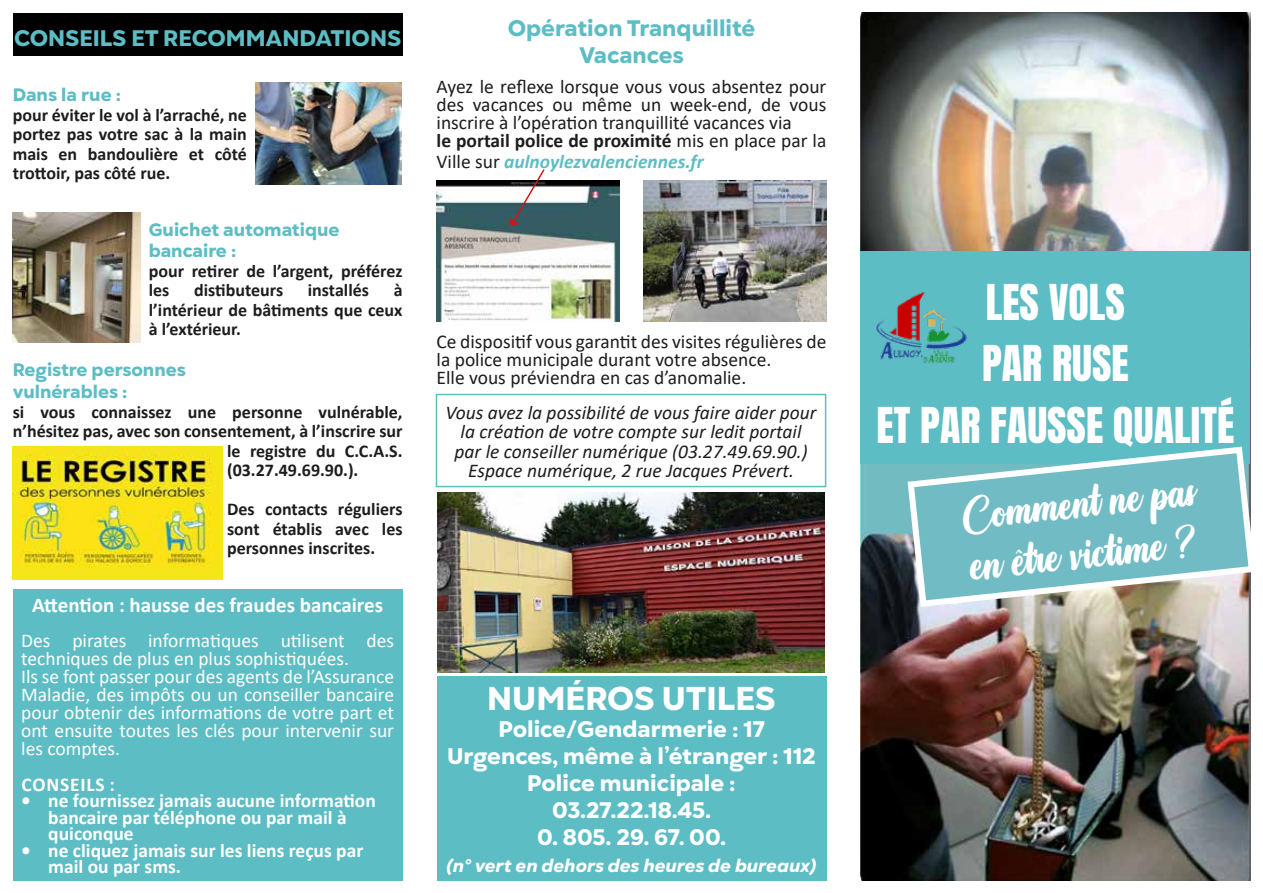
<style>
.page{position:relative;width:1263px;height:893px;background:#fff}
.page>*{position:absolute;margin:0;border:0;box-sizing:border-box;transform-origin:0 0}
.t1{font:43.5px/51px "Athletic Outfit";color:#fff}
.t2{font:42px/61.5px "Anton";color:#fff;text-align:center}
.t3{font:800 33px "Gogh";color:#fff}
.t4{font:800 22.5px/27px "Gogh";color:#fff;text-align:center}
.t5{font:800 22.5px/27px "Gogh";color:#5dbdc4;text-align:center}
.t6{font:700 21px "Calibri";color:#fff}
.t7{font:19.5px/18px "Calibri";color:#1d1d1b}
.t8{font:19.5px/18px "Calibri";color:#fff}
.t9{font:italic 19.5px/19.5px "Calibri";color:#1d1d1b;text-align:center}
.t10{font:700 19.5px/16.5px "Calibri";color:#fff}
.t11{font:italic 700 19.5px "Calibri";color:#5dbdc4}
.t12{font:700 19.5px "Calibri";letter-spacing:.04em;color:#fff}
.t13{font:700 18px/19.5px "Calibri";color:#1d1d1b;text-align:justify}
.t14{font:800 18px/21.6px "Gogh";color:#5dbdc4}
.t15{font:italic 800 18px "Gogh";color:#fff}
.s1{font-weight:700}
.s2{font-weight:400;font-style:normal;color:#1d1d1b}
</style>
<div class="page">
<img style="left:860px;top:13px;width:390px;height:867px">
<div style="left:437px;top:676px;width:389px;height:204px;background:#5dbdc4"></div>
<div style="left:860px;top:251px;width:390px;height:212px;background:#5dbdc4"></div>
<svg style="left:904px;top:443px;width:347px;height:167px"></svg>
<img style="left:255px;top:82px;width:147px;height:103px">
<div style="left:13px;top:13px;width:390px;height:43px;background:#000"></div>
<div style="left:436px;top:394px;width:390px;height:93px;border:2px solid #5dbdc4"></div>
<div style="left:13px;top:589px;width:390px;height:292px;background:#5dbdc4"></div>
<img style="left:437px;top:181px;width:182px;height:140px">
<img style="left:643px;top:181px;width:183px;height:140px">
<svg style="left:509px;top:169px;width:37px;height:57px"></svg>
<img style="left:437px;top:493px;width:388px;height:180px">
<img style="left:13px;top:213px;width:127px;height:129px">
<img style="left:876px;top:292px;width:91px;height:72px">
<img style="left:13px;top:446px;width:210px;height:134px">
<p class="t5" style="left:14px;top:25px;width:389px">CONSEILS ET RECOMMANDATIONS</p>
<p class="t14" style="left:13px;top:84px;width:110px">Dans la rue :</p>
<p class="t13" style="left:13px;top:105px;width:236px">pour éviter le vol à l’arraché, ne portez pas votre sac à la main mais en bandoulière et côté trottoir, pas côté rue.</p>
<p class="t14" style="left:149px;top:219px;width:192px">Guichet automatique bancaire :</p>
<p class="t13" style="left:149px;top:261px;width:255px">pour retirer de l’argent, préférez les</p>
<p class="t13" style="left:149px;top:280px;width:255px;text-indent:245px">à l’intérieur de bâtiments que ceux à l’extérieur.</p>
<p class="t14" style="left:13px;top:360px;width:174px">Registre personnes vulnérables :</p>
<p class="t13" style="left:13px;top:402px;width:391px">si vous connaissez une personne vulnérable,</p>
<p class="t13" style="left:13px;top:421px;width:391px">n’hésitez pas, avec son consentement, à l’inscrire sur</p>
<p class="t13" style="left:227px;top:440px;width:177px">le registre du C.C.A.S.</p>
<p class="t13" style="left:227px;top:460px;width:133px">(03.27.49.69.90.).</p>
<p class="t13" style="left:227px;top:499px;width:177px">Des contacts réguliers sont établis avec les personnes inscrites.</p>
<p class="t13" style="left:194px;top:280px;width:91px">distibuteurs</p>
<p class="t13" style="left:308px;top:280px;width:63px">installés</p>
<p class="t6" style="left:32px;top:591px;width:352px">Attention : hausse des fraudes bancaires</p>
<p class="t8" style="left:21px;top:631px;width:374px">Des pirates informatiques utilisent des techniques de plus en plus sophistiquées.<br>Ils se font passer pour des agents de l’Assurance Maladie, des impôts ou un conseiller bancaire pour obtenir des informations de votre part et ont ensuite toutes les clés pour intervenir sur les comptes.</p>
<p class="t12" style="left:22px;top:771px;width:95px">CONSEILS :</p>
<p class="t10" style="left:48px;top:792px;width:329px;text-indent:-27px">• ne fournissez jamais aucune information bancaire par téléphone ou par mail à quiconque</p>
<p class="t10" style="left:48px;top:842px;width:316px;text-indent:-27px">• ne cliquez jamais sur les liens reçus par mail ou par sms.</p>
<p class="t5" style="left:508px;top:15px;width:249px">Opération Tranquillité<br>Vacances</p>
<p class="t7" style="left:437px;top:77px;width:391px">Ayez le reflexe lorsque vous vous absentez pour des vacances ou même un week-end, de vous inscrire à l’opération tranquillité vacances via<br><span class="s1">le portail police de proximité</span> mis en place par la</p>
<p class="t11" style="left:437px;top:148px;width:269px"><span class="s2">Ville sur</span> aulnoylezvalenciennes.fr</p>
<p class="t7" style="left:437px;top:332px;width:391px">Ce dispositif vous garantit des visites régulières de la police municipale durant votre absence.<br>Elle vous préviendra en cas d’anomalie.</p>
<p class="t9" style="left:446px;top:402px;width:372px">Vous avez la possibilité de vous faire aider pour la création de votre compte sur ledit portail par le conseiller numérique (03.27.49.69.90.)<br>Espace numérique, 2 rue Jacques Prévert.</p>
<h3 class="t3" style="left:487px;top:677px;width:290px">NUMÉROS UTILES</h3>
<p class="t4" style="left:447px;top:716px;width:370px">Police/Gendarmerie : 17<br>Urgences, même à l’étranger : 112<br>Police municipale :<br>03.27.22.18.45.</p>
<p class="t4" style="left:537px;top:824px;width:191px">0. 805. 29. 67. 00.</p>
<p class="t15" style="left:447px;top:854px;width:371px">(n° vert en dehors des heures de bureaux)</p>
<h2 class="t2" style="left:876px;top:274px;width:359px">LES VOLS<br>PAR RUSE<br>ET PAR FAUSSE QUALITÉ</h2>
<h1 class="t1" style="left:959px;top:492px;width:237px;rotate:-6deg">Comment ne pas en être victime ?</h1>
</div>
